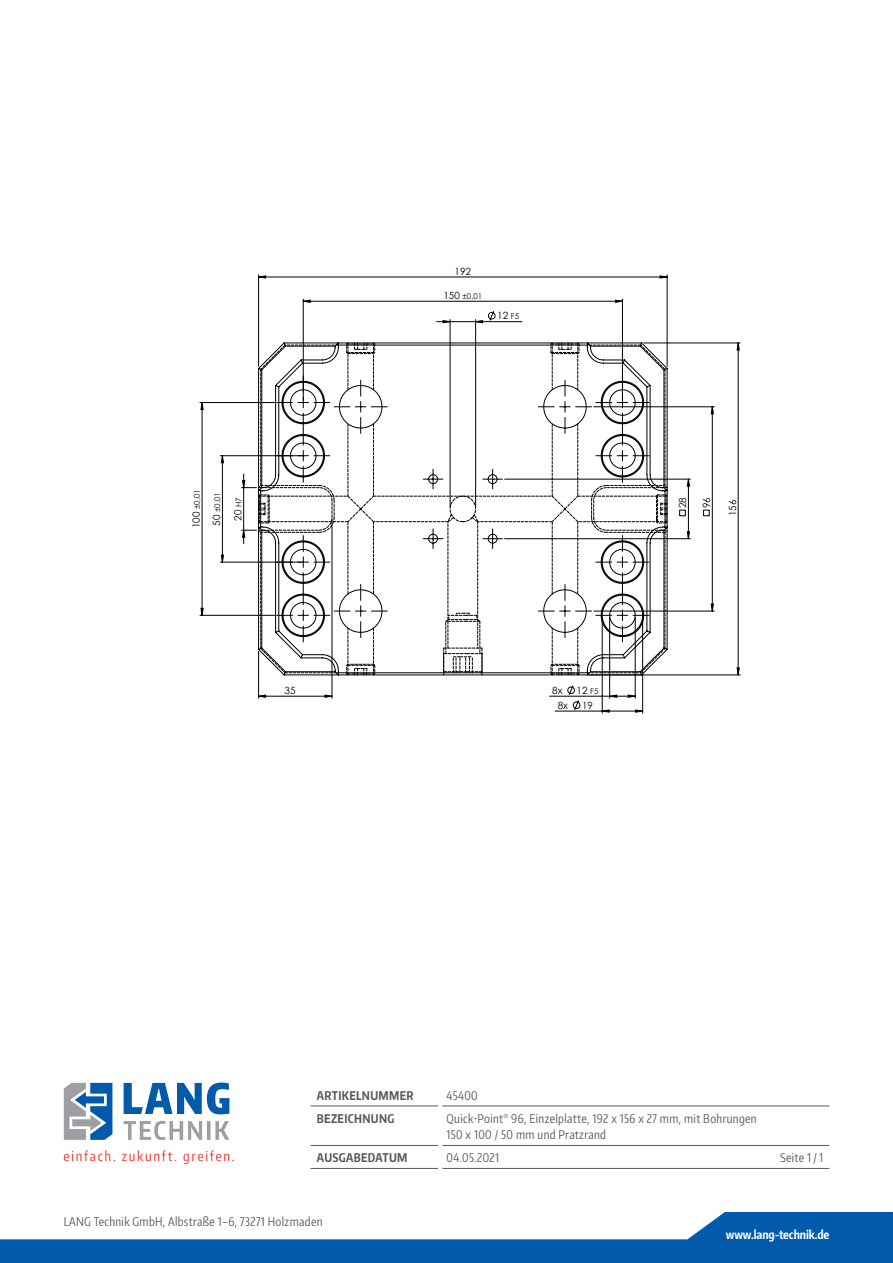
<style>
.page{position:relative;width:893px;height:1263px;background:#fff}
.page>*{position:absolute;margin:0;border:0;box-sizing:border-box;transform-origin:0 0}
.t1{font:12px/16.5px "Encode Sans Compressed";letter-spacing:.03em;color:#57585a}
.t2{font:700 12px "Encode Sans Compressed";letter-spacing:.03em;color:#57585a}
.t3{font:700 12px "Encode Sans Compressed";letter-spacing:-.01em;color:#fff}
.t4{font:9.9px "Century Gothic";color:#000001}
.t5{font:7.95px "Century Gothic";color:#000001}
.s1{font-size:9.9px}
.s2{font-size:7.95px}
</style>
<div class="page">
<svg style="left:0;top:1212px;width:893px;height:51px;fill:#015aaa"></svg>
<svg style="left:124px;top:1082px;width:105px;height:32px"></svg>
<svg style="left:124px;top:1121px;width:105px;height:19px"></svg>
<svg style="left:64px;top:1083px;width:48px;height:57px"></svg>
<svg style="left:64px;top:1150px;width:170px;height:14px"></svg>
<hr style="left:311px;top:1106px;width:127px;height:1px;background:#57585a">
<hr style="left:442px;top:1106px;width:387px;height:1px;background:#57585a">
<hr style="left:311px;top:1145px;width:127px;height:1px;background:#57585a">
<hr style="left:442px;top:1145px;width:387px;height:1px;background:#57585a">
<hr style="left:311px;top:1168px;width:127px;height:1px;background:#57585a">
<hr style="left:442px;top:1168px;width:387px;height:1px;background:#57585a">
<hr style="left:303px;top:299px;width:1px;height:101px;background:#000001">
<hr style="left:622px;top:299px;width:1px;height:101px;background:#000001">
<hr style="left:602px;top:617px;width:1px;height:96px;background:#000001">
<hr style="left:642px;top:617px;width:1px;height:96px;background:#000001">
<hr style="left:258px;top:275px;width:1px;height:91px;background:#000001">
<hr style="left:667px;top:275px;width:1px;height:91px;background:#000001">
<hr style="left:258px;top:651px;width:1px;height:47px;background:#000001">
<hr style="left:200px;top:402px;width:75px;height:1px;background:#000001">
<hr style="left:200px;top:615px;width:75px;height:1px;background:#000001">
<hr style="left:644px;top:343px;width:96px;height:1px;background:#000001">
<hr style="left:589px;top:675px;width:151px;height:1px;background:#000001">
<svg style="left:303px;top:300px;width:340px;height:412px"></svg>
<svg style="left:258px;top:275px;width:410px;height:3px"></svg>
<svg style="left:258px;top:695px;width:74px;height:3px"></svg>
<svg style="left:201px;top:343px;width:538px;height:332px"></svg>
<svg style="left:242px;top:342px;width:426px;height:333px"></svg>
<p class="t4" style="left:455px;top:264px;width:18px">192</p>
<p class="t5" style="left:443px;top:291px;width:41px"><span class="s1">150</span> ±0,01</p>
<p class="t4" style="left:497px;top:309px;width:24px">12 <span class="s2">F5</span></p>
<p class="t5" style="left:191px;top:528px;width:41px;rotate:-90deg"><span class="s1">100</span> ±0,01</p>
<p class="t5" style="left:212px;top:526px;width:35px;rotate:-90deg"><span class="s1">50</span> ±0,01</p>
<p class="t4" style="left:231px;top:521px;width:25px;rotate:-90deg">20 <span class="s2">H7</span></p>
<p class="t4" style="left:285px;top:683px;width:13px">35</p>
<p class="t4" style="left:552px;top:683px;width:12px">8x</p>
<p class="t4" style="left:577px;top:683px;width:24px">12 <span class="s2">F5</span></p>
<p class="t4" style="left:558px;top:698px;width:12px">8x</p>
<p class="t4" style="left:582px;top:698px;width:13px">19</p>
<p class="t4" style="left:676px;top:508px;width:13px;rotate:-90deg">28</p>
<p class="t4" style="left:699px;top:508px;width:13px;rotate:-90deg">96</p>
<p class="t4" style="left:725px;top:516px;width:18px;rotate:-90deg">156</p>
<p class="t2" style="left:317px;top:1087px;width:98px">ARTIKELNUMMER</p>
<p class="t1" style="left:447px;top:1086px;width:33px">45400</p>
<p class="t2" style="left:317px;top:1110px;width:79px">BEZEICHNUNG</p>
<p class="t1" style="left:447px;top:1109px;width:312px">Quick•Point<sup>®</sup> 96, Einzelplatte, 192 x 156 x 27 mm, mit Bohrungen<br>150 x 100 / 50 mm und Pratzrand</p>
<p class="t2" style="left:317px;top:1150px;width:92px">AUSGABEDATUM</p>
<p class="t1" style="left:447px;top:1149px;width:54px">04.05.2021</p>
<p class="t1" style="left:780px;top:1149px;width:44px">Seite 1 / 1</p>
<p class="t1" style="left:64px;top:1212px;width:260px">LANG Technik GmbH, Albstraße 1–6, 73271 Holzmaden</p>
<p class="t3" style="left:726px;top:1227px;width:105px">www.lang-technik.de</p>
</div>
